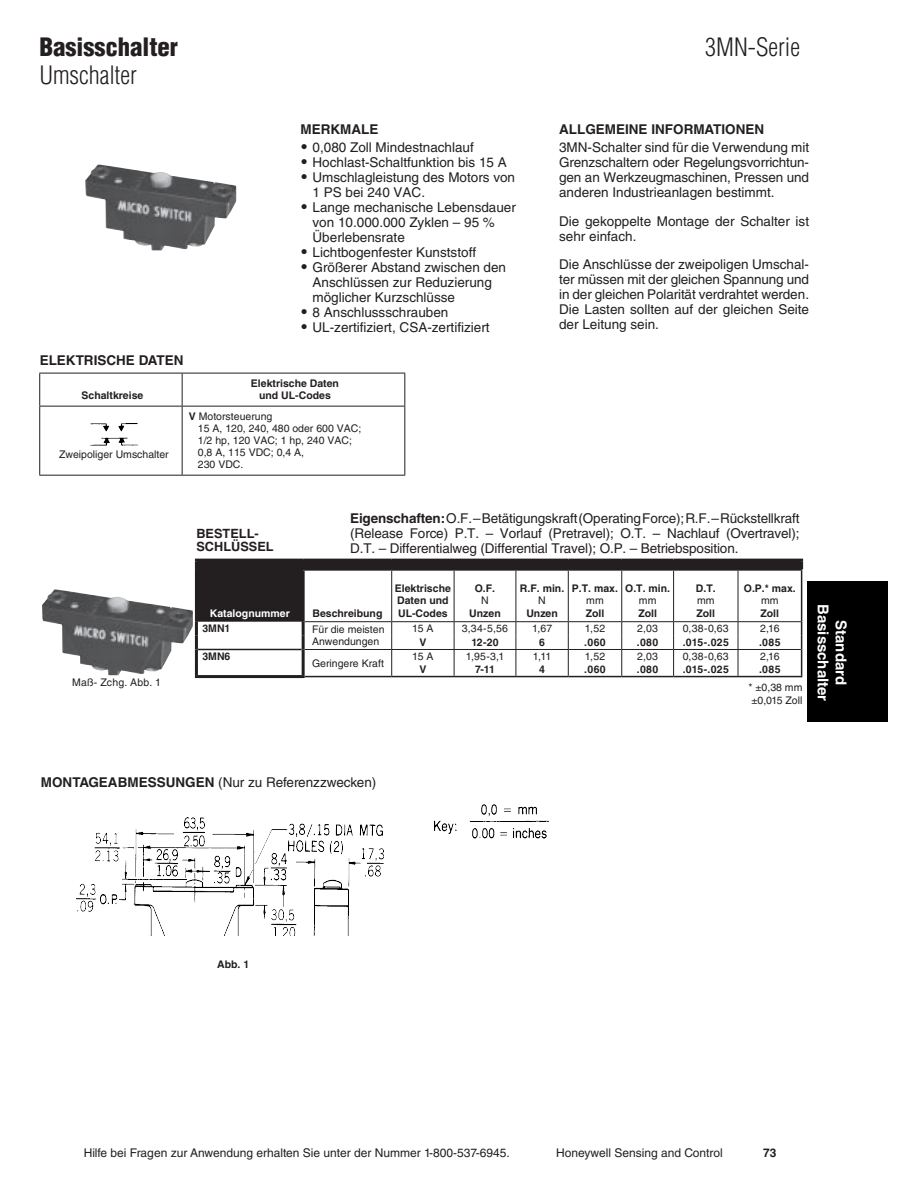
<style>
.page{position:relative;width:918px;height:1188px;background:#fff}
.page>*{position:absolute;margin:0;border:0;box-sizing:border-box;transform-origin:0 0}
.t1{font:300 condensed 24.75px "Helvetica LT Std";color:#231f20}
.t2{font:900 condensed 24.75px "Helvetica LT Std";color:#231f20}
.t3{font:700 15px/18px "Helvetica LT Std";color:#fff;text-align:center}
.t4{font:13.5px/15px "Helvetica LT Std";color:#231f20}
.t5{font:700 13.5px "Helvetica LT Std";color:#231f20}
.t6{font:700 12.75px/12.8px "Helvetica LT Std";color:#231f20}
.t7{font:12px "Helvetica LT Std";color:#231f20}
.t8{font:700 12px "Helvetica LT Std";color:#231f20}
.t9{font:10.5px/12px "Helvetica LT Std";color:#231f20}
.t10{font:700 10.5px/12.8px "Helvetica LT Std";color:#231f20;text-align:center}
.t11{font:10.5px "Helvetica LT Std";letter-spacing:.02em;color:#231f20}
.t12{font:700 10.5px "Helvetica LT Std";color:#fff}
.s1{font-weight:900;font-size:15px}
.s2{font-weight:700}
</style>
<div class="page">
<div style="left:808px;top:581px;width:80px;height:141px;background:#000"></div>
<img style="left:85px;top:165px;width:151px;height:85px">
<img style="left:42px;top:590px;width:151px;height:85px">
<img style="left:77px;top:818px;width:306px;height:118px">
<img style="left:435px;top:804px;width:113px;height:34px">
<svg style="left:40px;top:372px;width:365px;height:103px"></svg>
<hr style="left:39px;top:373px;width:143px;height:1px;background:#231f20">
<hr style="left:182px;top:373px;width:223px;height:1px;background:#231f20">
<hr style="left:404px;top:373px;width:1px;height:33px;background:#231f20">
<hr style="left:39px;top:406px;width:143px;height:1px;background:#231f20">
<hr style="left:182px;top:406px;width:223px;height:1px;background:#231f20">
<hr style="left:39px;top:475px;width:143px;height:1px;background:#231f20">
<hr style="left:182px;top:475px;width:223px;height:1px;background:#231f20">
<hr style="left:39px;top:373px;width:1px;height:33px;background:#231f20">
<hr style="left:182px;top:373px;width:1px;height:33px;background:#231f20">
<hr style="left:39px;top:407px;width:1px;height:68px;background:#231f20">
<hr style="left:182px;top:407px;width:1px;height:68px;background:#231f20">
<hr style="left:404px;top:407px;width:1px;height:68px;background:#231f20">
<img style="left:90px;top:423px;width:48px;height:23px">
<hr style="left:195px;top:675px;width:110px;height:3px;background:#231f20">
<hr style="left:305px;top:676px;width:43px;height:1px;background:#231f20">
<hr style="left:348px;top:676px;width:44px;height:1px;background:#231f20">
<hr style="left:392px;top:676px;width:62px;height:1px;background:#231f20">
<hr style="left:454px;top:676px;width:62px;height:1px;background:#231f20">
<hr style="left:516px;top:676px;width:52px;height:1px;background:#231f20">
<hr style="left:568px;top:676px;width:54px;height:1px;background:#231f20">
<hr style="left:622px;top:676px;width:52px;height:1px;background:#231f20">
<hr style="left:674px;top:676px;width:64px;height:1px;background:#231f20">
<hr style="left:738px;top:676px;width:64px;height:1px;background:#231f20">
<hr style="left:195px;top:559px;width:108px;height:3px;background:#231f20">
<hr style="left:303px;top:559px;width:45px;height:3px;background:#231f20">
<hr style="left:348px;top:559px;width:44px;height:3px;background:#231f20">
<hr style="left:392px;top:559px;width:62px;height:3px;background:#231f20">
<hr style="left:454px;top:559px;width:62px;height:3px;background:#231f20">
<hr style="left:516px;top:559px;width:52px;height:3px;background:#231f20">
<hr style="left:568px;top:559px;width:54px;height:3px;background:#231f20">
<hr style="left:622px;top:559px;width:52px;height:3px;background:#231f20">
<hr style="left:674px;top:559px;width:64px;height:3px;background:#231f20">
<hr style="left:738px;top:559px;width:65px;height:3px;background:#231f20">
<svg style="left:195px;top:561px;width:608px;height:115px"></svg>
<h1 class="t2" style="left:39px;top:31px;width:140px">Basisschalter</h1>
<h1 class="t1" style="left:39px;top:60px;width:99px">Umschalter</h1>
<p class="t5" style="left:301px;top:121px;width:79px">MERKMALE</p>
<p class="t4" style="left:301px;top:140px;width:175px"><span class="s1">•</span> 0,080 Zoll Mindestnachlauf</p>
<p class="t4" style="left:301px;top:155px;width:208px"><span class="s1">•</span> Hochlast-Schaltfunktion bis 15 A</p>
<p class="t4" style="left:313px;top:170px;width:204px;text-indent:-12px"><span class="s1">•</span> Umschlagleistung des Motors von<br>1 PS bei 240 VAC.</p>
<p class="t4" style="left:313px;top:200px;width:205px;text-indent:-12px"><span class="s1">•</span> Lange mechanische Lebensdauer von 10.000.000 Zyklen – 95 %<br>Überlebensrate</p>
<p class="t4" style="left:301px;top:245px;width:177px"><span class="s1">•</span> Lichtbogenfester Kunststoff</p>
<p class="t4" style="left:313px;top:260px;width:195px;text-indent:-12px"><span class="s1">•</span> Größerer Abstand zwischen den<br>Anschlüssen zur Reduzierung möglicher Kurzschlüsse</p>
<p class="t4" style="left:301px;top:305px;width:149px"><span class="s1">•</span> 8 Anschlussschrauben</p>
<p class="t4" style="left:301px;top:320px;width:191px"><span class="s1">•</span> UL-zertifiziert, CSA-zertifiziert</p>
<p class="t5" style="left:40px;top:352px;width:145px">ELEKTRISCHE DATEN</p>
<p class="t10" style="left:82px;top:389px;width:63px">Schaltkreise</p>
<p class="t10" style="left:251px;top:378px;width:90px;line-height:12px">Elektrische Daten und UL-Codes</p>
<p class="t9" style="left:59px;top:448px;width:111px">Zweipoliger Umschalter</p>
<p class="t9" style="left:198px;top:411px;width:165px;text-indent:-9px"><span class="s2">V</span> Motorsteuerung<br>15 A, 120, 240, 480 oder 600 VAC;<br>1/2 hp, 120 VAC; 1 hp, 240 VAC;<br>0,8 A, 115 VDC; 0,4 A,<br>230 VDC.</p>
<h1 class="t1" style="left:705px;top:31px;width:96px">3MN-Serie</h1>
<p class="t5" style="left:559px;top:121px;width:207px">ALLGEMEINE INFORMATIONEN</p>
<p class="t4" style="left:559px;top:140px;width:251px;text-align:justify">3MN-Schalter sind für die Verwendung mit Grenzschaltern oder Regelungsvorrichtun&shy;gen an Werkzeugmaschinen, Pressen und anderen Industrieanlagen bestimmt.</p>
<p class="t4" style="left:559px;top:213px;width:251px">Die gekoppelte Montage der Schalter ist sehr einfach.</p>
<p class="t4" style="left:559px;top:257px;width:251px;text-align:justify">Die Anschlüsse der zweipoligen Umschal&shy;ter müssen mit der gleichen Spannung und in der gleichen Polarität verdrahtet werden.<br>Die Lasten sollten auf der gleichen Seite der Leitung sein.</p>
<p class="t11" style="left:72px;top:676px;width:90px">Maß- Zchg. Abb. 1</p>
<p class="t6" style="left:196px;top:527px;width:79px">BESTELL-<br>SCHLÜSSEL</p>
<p class="t4" style="left:350px;top:511px;width:451px;text-align:justify"><span class="s2">Eigenschaften:</span> O.F. – Betätigungskraft (Operating Force); R.F. – Rückstellkraft (Release Force) P.T. – Vorlauf (Pretravel); O.T. – Nachlauf (Overtravel); D.T. – Differentialweg (Differential Travel); O.P. – Betriebsposition.</p>
<p class="t12" style="left:210px;top:607px;width:81px">Katalognummer</p>
<p class="t10" style="left:312px;top:607px;width:72px">Beschreibung</p>
<p class="t10" style="left:395px;top:581px;width:58px;text-align:left">Elektrische<br>Daten und<br>UL-Codes</p>
<p class="t10" style="left:475px;top:581px;width:22px">O.F.</p>
<p class="t9" style="left:481px;top:595px;width:9px">N</p>
<p class="t10" style="left:469px;top:607px;width:33px">Unzen</p>
<p class="t10" style="left:520px;top:581px;width:46px">R.F. min.</p>
<p class="t9" style="left:538px;top:595px;width:9px">N</p>
<p class="t10" style="left:526px;top:607px;width:33px">Unzen</p>
<p class="t10" style="left:572px;top:581px;width:48px">P.T. max.</p>
<p class="t9" style="left:586px;top:595px;width:19px">mm</p>
<p class="t10" style="left:586px;top:607px;width:20px">Zoll</p>
<p class="t10" style="left:625px;top:581px;width:46px">O.T. min.</p>
<p class="t9" style="left:639px;top:595px;width:19px">mm</p>
<p class="t10" style="left:638px;top:607px;width:20px">Zoll</p>
<p class="t10" style="left:696px;top:581px;width:21px">D.T.</p>
<p class="t9" style="left:697px;top:595px;width:19px">mm</p>
<p class="t10" style="left:696px;top:607px;width:20px">Zoll</p>
<p class="t10" style="left:744px;top:581px;width:53px">O.P.* max.</p>
<p class="t9" style="left:761px;top:595px;width:19px">mm</p>
<p class="t10" style="left:760px;top:607px;width:20px">Zoll</p>
<p class="t10" style="left:202px;top:622px;width:30px">3MN1</p>
<p class="t9" style="left:312px;top:624px;width:74px">Für die meisten<br>Anwendungen</p>
<p class="t9" style="left:412px;top:622px;width:23px">15 A</p>
<p class="t9" style="left:462px;top:622px;width:48px">3,34-5,56</p>
<p class="t9" style="left:532px;top:622px;width:22px">1,67</p>
<p class="t9" style="left:585px;top:622px;width:22px">1,52</p>
<p class="t9" style="left:637px;top:622px;width:22px">2,03</p>
<p class="t9" style="left:683px;top:622px;width:48px">0,38-0,63</p>
<p class="t9" style="left:760px;top:622px;width:21px">2,16</p>
<p class="t10" style="left:419px;top:635px;width:9px">V</p>
<p class="t10" style="left:471px;top:635px;width:29px">12-20</p>
<p class="t10" style="left:539px;top:635px;width:7px">6</p>
<p class="t10" style="left:584px;top:635px;width:23px">.060</p>
<p class="t10" style="left:637px;top:635px;width:23px">.080</p>
<p class="t10" style="left:683px;top:635px;width:48px">.015-.025</p>
<p class="t10" style="left:759px;top:635px;width:23px">.085</p>
<p class="t10" style="left:202px;top:650px;width:30px">3MN6</p>
<p class="t9" style="left:312px;top:657px;width:73px">Geringere Kraft</p>
<p class="t9" style="left:412px;top:650px;width:23px">15 A</p>
<p class="t9" style="left:466px;top:650px;width:40px">1,95-3,1</p>
<p class="t9" style="left:533px;top:650px;width:20px">1,11</p>
<p class="t9" style="left:585px;top:650px;width:22px">1,52</p>
<p class="t9" style="left:637px;top:650px;width:22px">2,03</p>
<p class="t9" style="left:683px;top:650px;width:48px">0,38-0,63</p>
<p class="t9" style="left:760px;top:650px;width:21px">2,16</p>
<p class="t10" style="left:419px;top:663px;width:9px">V</p>
<p class="t10" style="left:475px;top:663px;width:21px">7-11</p>
<p class="t10" style="left:539px;top:663px;width:7px">4</p>
<p class="t10" style="left:584px;top:663px;width:23px">.060</p>
<p class="t10" style="left:637px;top:663px;width:23px">.080</p>
<p class="t10" style="left:683px;top:663px;width:48px">.015-.025</p>
<p class="t10" style="left:759px;top:663px;width:23px">.085</p>
<p class="t9" style="left:748px;top:681px;width:55px;line-height:12.6px">* ±0,38 mm ±0,015 Zoll</p>
<p class="t3" style="left:850px;top:604px;width:99px;rotate:90deg">Standard<br>Basisschalter</p>
<p class="t4" style="left:41px;top:775px;width:337px"><span class="s2">MONTAGEABMESSUNGEN</span> (Nur zu Referenzzwecken)</p>
<p class="t10" style="left:217px;top:958px;width:34px">Abb. 1</p>
<p class="t7" style="left:84px;top:1146px;width:428px">Hilfe bei Fragen zur Anwendung erhalten Sie unter der Nummer 1-800-537-6945.</p>
<p class="t7" style="left:556px;top:1146px;width:168px">Honeywell Sensing and Control</p>
<p class="t8" style="left:763px;top:1145px;width:15px">73</p>
</div>
